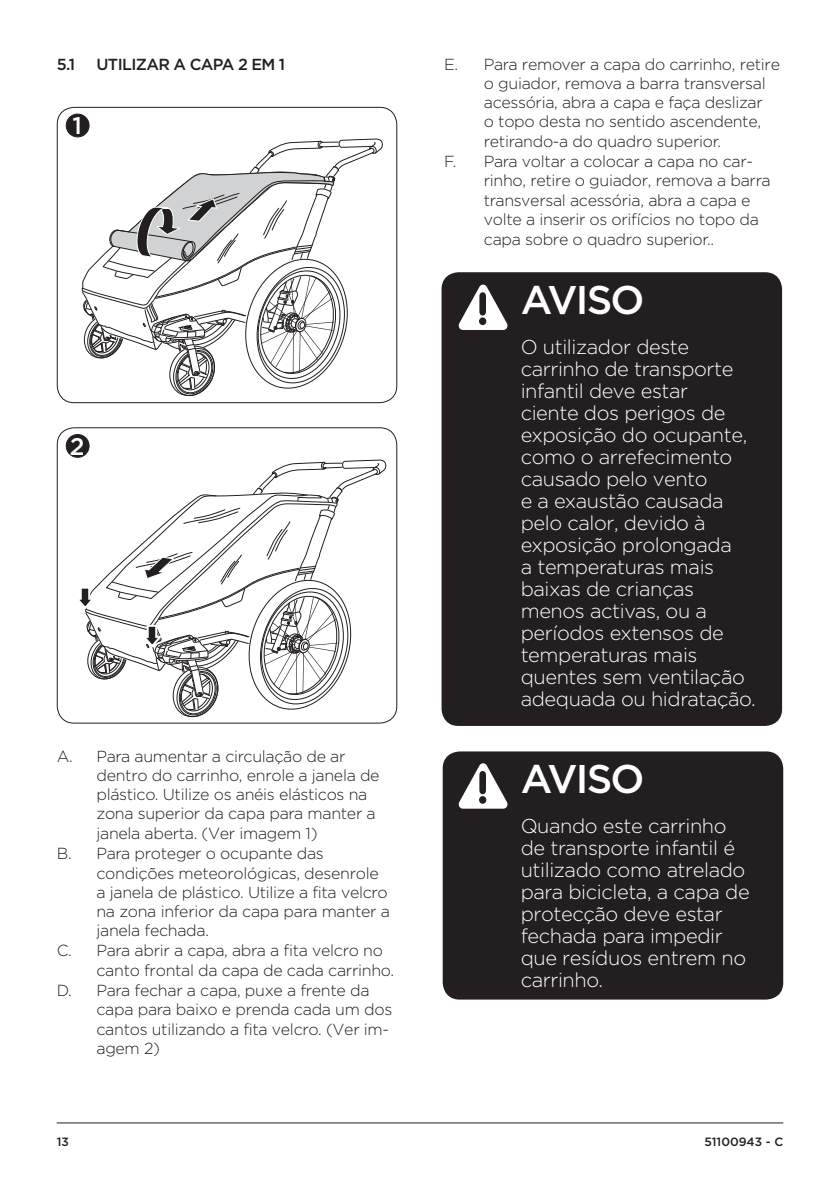
<style>
.page{position:relative;width:840px;height:1191px;background:#fff}
.page>*{position:absolute;margin:0;border:0;box-sizing:border-box;transform-origin:0 0}
.Subheading{font:500 40px "Thule";letter-spacing:-.05em;color:#fff}
.t1{font:500 24px "Thule";color:#fff}
.TOC-_body{font:300 20px/22px "Thule";letter-spacing:-.02em;color:#fff}
.t2{font:300 16px/19.4px "Thule";letter-spacing:-.02em;color:#231f20}
.t3{font:500 16px "Thule";letter-spacing:-.04em;color:#231f20}
.t4{font:500 12px "Thule";color:#231f20}
</style>
<div class="page">
<div style="left:57px;top:107px;width:340px;height:296px;border:1px solid #231f20;border-radius:17px"></div>
<div style="left:66px;top:114px;width:23px;height:23px;background:#231f20;border-radius:50%"></div>
<div style="left:66px;top:114px;width:23px;height:23px;border:1px solid #231f20;border-radius:50%"></div>
<div style="left:57px;top:427px;width:340px;height:296px;border:1px solid #231f20;border-radius:17px"></div>
<div style="left:66px;top:434px;width:23px;height:23px;background:#231f20;border-radius:50%"></div>
<div style="left:66px;top:434px;width:23px;height:24px;border:1px solid #231f20;border-radius:50%"></div>
<div style="left:441px;top:272px;width:340px;height:454px;background:#231f20;border-radius:17px"></div>
<svg style="left:458px;top:284px;width:49px;height:46px"></svg>
<div style="left:442px;top:751px;width:340px;height:248px;background:#231f20;border-radius:17px"></div>
<svg style="left:458px;top:763px;width:49px;height:45px"></svg>
<hr style="left:57px;top:1122px;width:725px;height:1px;background:#231f20">
<svg style="left:81px;top:138px;width:302px;height:258px"></svg>
<svg style="left:79px;top:459px;width:308px;height:262px"></svg>
<p class="t3" style="left:57px;top:53px;width:20px">5.1</p>
<p class="t3" style="left:96px;top:53px;width:190px">UTILIZAR A CAPA 2 EM 1</p>
<p class="t1" style="left:72px;top:110px;width:11px">1</p>
<p class="t1" style="left:70px;top:430px;width:16px">2</p>
<p class="t2" style="left:96px;top:746px;width:284px;text-indent:-40px">A. Para aumentar a circulação de ar dentro do carrinho, enrole a janela de plástico. Utilize os anéis elásticos na zona superior da capa para manter a janela aberta. (Ver imagem 1)</p>
<p class="t2" style="left:96px;top:843px;width:295px;text-indent:-40px">B. Para proteger o ocupante das condições meteorológicas, desenrole a janela de plástico. Utilize a fita velcro na zona inferior da capa para manter a janela fechada.</p>
<p class="t2" style="left:96px;top:940px;width:299px;line-height:20px;text-indent:-40px">C. Para abrir a capa, abra a fita velcro no canto frontal da capa de cada carrinho.</p>
<p class="t2" style="left:96px;top:980px;width:297px;text-indent:-40px">D. Para fechar a capa, puxe a frente da capa para baixo e prenda cada um dos cantos utilizando a fita velcro. (Ver im&shy;agem 2)</p>
<p class="t2" style="left:483px;top:54px;width:297px;text-indent:-40px">E. Para remover a capa do carrinho, retire o guiador, remova a barra transversal acessória, abra a capa e faça deslizar<br>o topo desta no sentido ascendente, retirando-a do quadro superior.</p>
<p class="t2" style="left:483px;top:151px;width:288px;text-indent:-40px">F. Para voltar a colocar a capa no car&shy;rinho, retire o guiador, remova a barra transversal acessória, abra a capa e volte a inserir os orifícios no topo da capa sobre o quadro superior..</p>
<p class="Subheading" style="left:520px;top:274px;width:125px">AVISO</p>
<p class="TOC-_body" style="left:520px;top:336px;width:236px">O utilizador deste carrinho de transporte infantil deve estar<br>ciente dos perigos de exposição do ocupante, como o arrefecimento causado pelo vento<br>e a exaustão causada pelo calor, devido à exposição prolongada<br>a temperaturas mais baixas de crianças menos activas, ou a períodos extensos de temperaturas mais quentes sem ventilação adequada ou hidratação.</p>
<p class="Subheading" style="left:520px;top:752px;width:125px">AVISO</p>
<p class="TOC-_body" style="left:520px;top:814px;width:230px">Quando este carrinho de transporte infantil é utilizado como atrelado para bicicleta, a capa de protecção deve estar fechada para impedir que resíduos entrem no carrinho.</p>
<p class="t4" style="left:57px;top:1133px;width:14px">13</p>
<p class="t4" style="left:704px;top:1133px;width:80px">51100943 - C</p>
</div>
